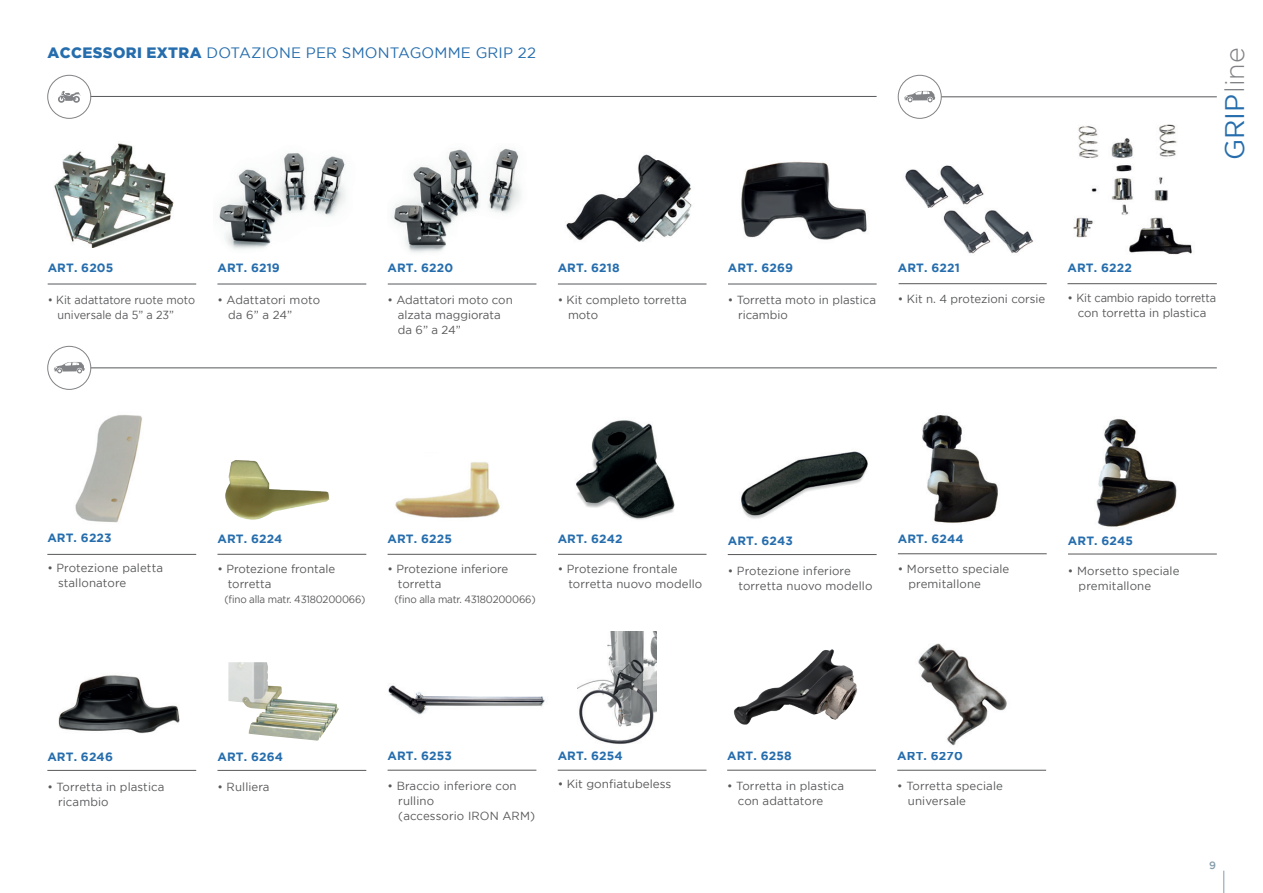
<style>
.page{position:relative;width:1263px;height:893px;background:#fff}
.page>*{position:absolute;margin:0;border:0;box-sizing:border-box;transform-origin:0 0}
.t1{font:26.85px "Gotham";color:#256dad}
.t2{font:15px "Gotham";letter-spacing:.01em;color:#256dad}
.t3{font:700 12px "Gotham";letter-spacing:.01em;color:#256dad}
.t4{font:11.7px/15px "Gotham";color:#57585a}
.t5{font:11.7px/15px "Gotham";color:#57585a;scale:.93 1}
.t6{font:10.5px "Gotham";letter-spacing:-.02em;color:#57585a;scale:.94 1}
.t7{font:500 10.5px "Gotham";color:#849dab}
.s1{font-weight:900}
.s2{font-weight:300;color:#808285}
</style>
<div class="page">
<svg style="left:1223px;top:871px;width:1px;height:22px"></svg>
<img style="left:734px;top:649px;width:124px;height:76px">
<img style="left:577px;top:632px;width:80px;height:112px">
<img style="left:219px;top:153px;width:127px;height:96px">
<img style="left:391px;top:148px;width:130px;height:105px">
<img style="left:228px;top:662px;width:111px;height:79px">
<img style="left:54px;top:143px;width:120px;height:105px">
<img style="left:75px;top:415px;width:67px;height:108px">
<img style="left:1073px;top:124px;width:119px;height:131px">
<img style="left:576px;top:420px;width:99px;height:100px">
<img style="left:58px;top:675px;width:122px;height:59px">
<img style="left:741px;top:451px;width:127px;height:68px">
<img style="left:225px;top:460px;width:104px;height:60px">
<img style="left:395px;top:462px;width:105px;height:56px">
<img style="left:905px;top:165px;width:128px;height:89px">
<hr style="left:90px;top:96px;width:787px;height:1px;background:#57585a">
<div style="left:47px;top:75px;width:44px;height:44px;border:1px solid #808285;border-radius:50%"></div>
<svg style="left:58px;top:91px;width:23px;height:12px"></svg>
<hr style="left:91px;top:368px;width:1126px;height:1px;background:#57585a">
<div style="left:47px;top:346px;width:44px;height:44px;border:1px solid #808285;border-radius:50%"></div>
<svg style="left:54px;top:362px;width:31px;height:11px"></svg>
<hr style="left:941px;top:97px;width:276px;height:1px;background:#57585a">
<div style="left:898px;top:75px;width:43px;height:44px;border:1px solid #808285;border-radius:50%"></div>
<svg style="left:904px;top:91px;width:31px;height:11px"></svg>
<hr style="left:217px;top:284px;width:149px;height:1px;background:#57585a">
<hr style="left:48px;top:284px;width:148px;height:1px;background:#57585a">
<hr style="left:388px;top:284px;width:148px;height:1px;background:#57585a">
<hr style="left:1067px;top:283px;width:150px;height:1px;background:#57585a">
<hr style="left:558px;top:554px;width:148px;height:1px;background:#57585a">
<hr style="left:388px;top:554px;width:148px;height:1px;background:#57585a">
<hr style="left:899px;top:283px;width:148px;height:1px;background:#57585a">
<hr style="left:47px;top:554px;width:149px;height:1px;background:#57585a">
<hr style="left:217px;top:554px;width:149px;height:1px;background:#57585a">
<hr style="left:217px;top:770px;width:149px;height:1px;background:#57585a">
<hr style="left:388px;top:770px;width:148px;height:1px;background:#57585a">
<hr style="left:727px;top:770px;width:149px;height:1px;background:#57585a">
<hr style="left:47px;top:770px;width:149px;height:1px;background:#57585a">
<hr style="left:728px;top:554px;width:149px;height:1px;background:#57585a">
<hr style="left:558px;top:770px;width:148px;height:1px;background:#57585a">
<img style="left:388px;top:685px;width:157px;height:30px">
<img style="left:922px;top:415px;width:76px;height:108px">
<img style="left:1096px;top:419px;width:81px;height:108px">
<hr style="left:898px;top:553px;width:149px;height:1px;background:#57585a">
<hr style="left:1068px;top:554px;width:149px;height:1px;background:#57585a">
<hr style="left:897px;top:770px;width:149px;height:1px;background:#57585a">
<img style="left:918px;top:643px;width:89px;height:103px">
<img style="left:566px;top:154px;width:126px;height:88px">
<hr style="left:558px;top:284px;width:148px;height:1px;background:#57585a">
<img style="left:741px;top:161px;width:126px;height:79px">
<hr style="left:728px;top:284px;width:149px;height:1px;background:#57585a">
<p class="t2" style="left:47px;top:44px;width:490px"><span class="s1">ACCESSORI EXTRA</span> DOTAZIONE PER SMONTAGOMME GRIP 22</p>
<p class="t3" style="left:48px;top:261px;width:67px">ART. 6205</p>
<p class="t5" style="left:58px;top:292px;width:150px;text-indent:-10px">• Kit adattatore ruote moto universale da 5” a 23”</p>
<p class="t3" style="left:217px;top:261px;width:64px">ART. 6219</p>
<p class="t4" style="left:228px;top:292px;width:94px;text-indent:-11px">• Adattatori moto da 6” a 24”</p>
<p class="t3" style="left:388px;top:261px;width:67px">ART. 6220</p>
<p class="t4" style="left:398px;top:292px;width:116px;text-indent:-10px">• Adattatori moto con alzata maggiorata da 6” a 24”</p>
<p class="t3" style="left:558px;top:261px;width:63px">ART. 6218</p>
<p class="t4" style="left:568px;top:292px;width:120px;text-indent:-10px">• Kit completo torretta moto</p>
<h1 class="t1" style="left:1220px;top:160px;width:115px;rotate:-90deg">GRIP<span class="s2">line</span></h1>
<p class="t3" style="left:728px;top:261px;width:67px">ART. 6269</p>
<p class="t4" style="left:738px;top:292px;width:139px;text-indent:-10px">• Torretta moto in plastica ricambio</p>
<p class="t3" style="left:898px;top:260px;width:63px">ART. 6221</p>
<p class="t4" style="left:898px;top:291px;width:149px">• Kit n. 4 protezioni corsie</p>
<p class="t3" style="left:1067px;top:260px;width:66px">ART. 6222</p>
<p class="t4" style="left:1067px;top:290px;width:150px;text-align:center">• Kit cambio rapido torretta con torretta in plastica</p>
<p class="t3" style="left:47px;top:531px;width:66px">ART. 6223</p>
<p class="t4" style="left:58px;top:561px;width:107px;text-indent:-11px">• Protezione paletta stallonatore</p>
<p class="t3" style="left:217px;top:532px;width:67px">ART. 6224</p>
<p class="t4" style="left:228px;top:561px;width:109px;text-indent:-10px">• Protezione frontale torretta</p>
<p class="t6" style="left:224px;top:594px;width:152px">(fino alla matr. 43180200066)</p>
<p class="t3" style="left:388px;top:532px;width:66px">ART. 6225</p>
<p class="t4" style="left:398px;top:561px;width:112px;text-indent:-10px">• Protezione inferiore torretta</p>
<p class="t6" style="left:394px;top:594px;width:152px">(fino alla matr. 43180200066)</p>
<p class="t3" style="left:558px;top:532px;width:67px">ART. 6242</p>
<p class="t4" style="left:568px;top:561px;width:136px;text-indent:-11px">• Protezione frontale torretta nuovo modello</p>
<p class="t3" style="left:728px;top:534px;width:67px">ART. 6243</p>
<p class="t4" style="left:738px;top:563px;width:136px;text-indent:-11px">• Protezione inferiore torretta nuovo modello</p>
<p class="t3" style="left:898px;top:532px;width:67px">ART. 6244</p>
<p class="t4" style="left:908px;top:561px;width:102px;text-indent:-11px">• Morsetto speciale premitallone</p>
<p class="t3" style="left:47px;top:750px;width:67px">ART. 6246</p>
<p class="t4" style="left:58px;top:779px;width:108px;text-indent:-11px">• Torretta in plastica ricambio</p>
<p class="t3" style="left:217px;top:750px;width:67px">ART. 6264</p>
<p class="t4" style="left:217px;top:779px;width:54px">• Rulliera</p>
<p class="t3" style="left:388px;top:748px;width:66px">ART. 6253</p>
<p class="t4" style="left:398px;top:778px;width:138px;text-indent:-11px">• Braccio inferiore con rullino<br>(accessorio IRON ARM)</p>
<p class="t3" style="left:558px;top:748px;width:67px">ART. 6254</p>
<p class="t4" style="left:558px;top:776px;width:115px">• Kit gonfiatubeless</p>
<p class="t3" style="left:727px;top:748px;width:66px">ART. 6258</p>
<p class="t4" style="left:738px;top:778px;width:108px;text-indent:-11px">• Torretta in plastica con adattatore</p>
<p class="t3" style="left:897px;top:748px;width:67px">ART. 6270</p>
<p class="t4" style="left:908px;top:778px;width:96px;text-indent:-11px">• Torretta speciale universale</p>
<p class="t3" style="left:1068px;top:533px;width:67px">ART. 6245</p>
<p class="t4" style="left:1079px;top:563px;width:102px;text-indent:-11px">• Morsetto speciale premitallone</p>
<p class="t7" style="left:1209px;top:860px;width:8px">9</p>
</div>
